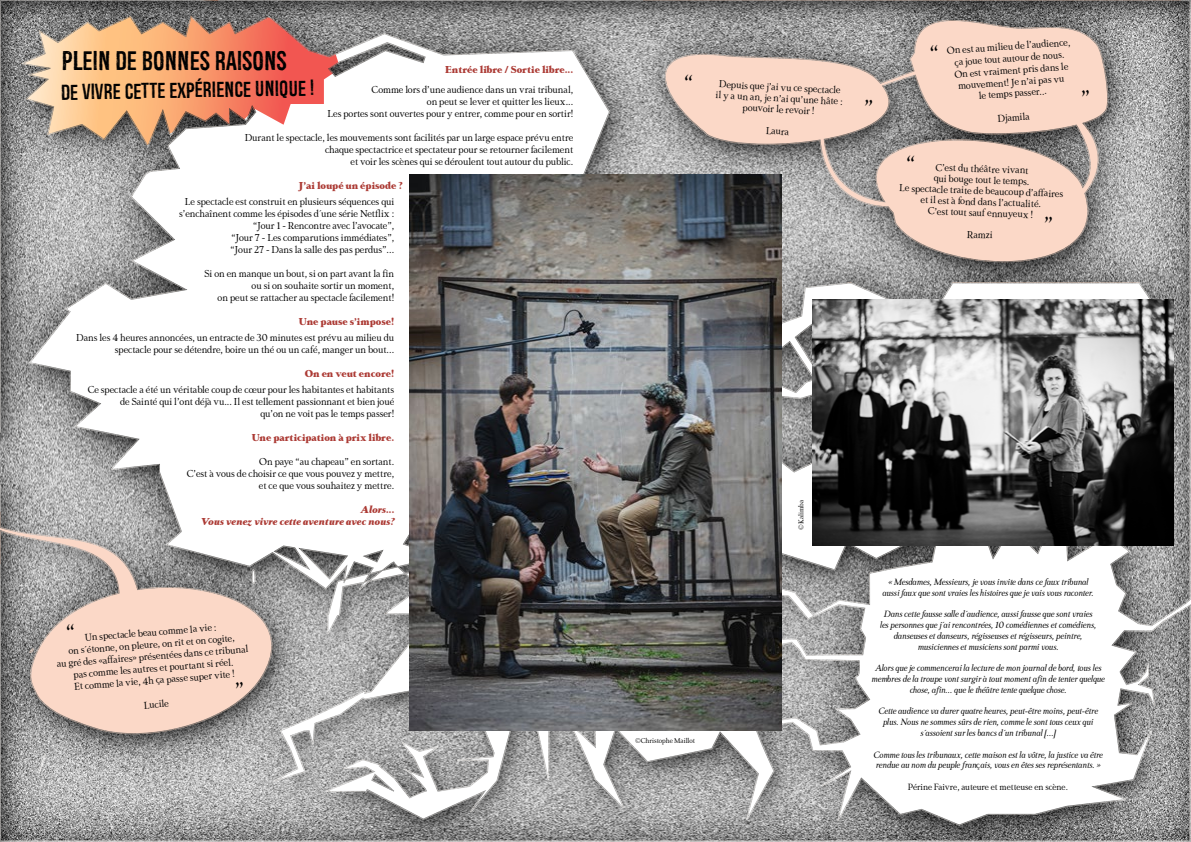
<style>
.page{position:relative;width:1191px;height:842px;background:#fff}
.page>*{position:absolute;margin:0;border:0;box-sizing:border-box;transform-origin:0 0}
.t1{font:26px "Redgar";color:#000}
.t2{font:21px "Redgar";color:#000}
.t3{font:10px/12px "LT Remark";color:#000;text-align:right}
.t4{font:900 10px "LT Remark";color:#ac3b35}
.t5{font:italic 900 10px/12px "LT Remark";color:#ac3b35;text-align:right}
.t6{font:italic 9px/10.8px "LT Remark";color:#000;text-align:center}
.t7{font:9px "LT Remark";color:#000}
.t8{font:7px "LT Remark";color:#000}
.s1{font-style:normal}
</style>
<div class="page">
<div style="left:0;top:0;width:1191px;height:842px;background:#000;opacity:.51"></div>
<img style="left:410px;top:174px;width:371px;height:557px">
<img style="left:813px;top:299px;width:360px;height:247px">
<svg style="left:907px;top:156px;width:7px;height:6px"></svg>
<svg style="left:1045px;top:217px;width:7px;height:6px"></svg>
<svg style="left:685px;top:75px;width:7px;height:6px"></svg>
<svg style="left:865px;top:100px;width:7px;height:6px"></svg>
<svg style="left:67px;top:624px;width:7px;height:6px"></svg>
<svg style="left:236px;top:682px;width:7px;height:6px"></svg>
<svg style="left:930px;top:45px;width:8px;height:6px"></svg>
<svg style="left:1082px;top:90px;width:7px;height:6px"></svg>
<h1 class="t1" style="left:62px;top:46px;width:226px">PLEIN DE BONNES RAISONS</h1>
<h2 class="t2" style="left:61px;top:80px;width:255px;rotate:-1deg">DE VIVRE CETTE EXPÉRIENCE UNIQUE !</h2>
<p class="t4" style="left:445px;top:62px;width:129px">Entrée libre / Sortie libre...</p>
<p class="t3" style="left:327px;top:83px;width:247px">Comme lors d’une audience dans un vrai tribunal,<br>on peut se lever et quitter les lieux...<br>Les portes sont ouvertes pour y entrer, comme pour en sortir!</p>
<p class="t3" style="left:245px;top:131px;width:330px">Durant le spectacle, les mouvements sont facilités par un large espace prévu entre chaque spectactrice et spectateur pour se retourner facilement<br>et voir les scènes qui se déroulent tout autour du public.</p>
<p class="t4" style="left:299px;top:178px;width:105px">J’ai loupé un épisode ?</p>
<p class="t3" style="left:179px;top:195px;width:217px">Le spectacle est construit en plusieurs séquences qui s’enchaînent comme les épisodes d´une série Netflix : “Jour 1 - Rencontre avec l’avocate”,<br>“Jour 7 - Les comparutions immédiates”,<br>“Jour 27 - Dans la salle des pas perdus”...</p>
<p class="t3" style="left:204px;top:267px;width:191px">Si on en manque un bout, si on part avant la fin ou si on souhaite sortir un moment,<br>on peut se rattacher au spectacle facilement!</p>
<p class="t4" style="left:299px;top:314px;width:97px">Une pause s’impose!</p>
<p class="t3" style="left:76px;top:331px;width:319px">Dans les 4 heures annoncées, un entracte de 30 minutes est prévu au milieu du spectacle pour se détendre, boire un thé ou un café, manger un bout...</p>
<p class="t4" style="left:305px;top:366px;width:91px">On en veut encore!</p>
<p class="t3" style="left:88px;top:383px;width:308px">Ce spectacle a été un véritable coup de cœur pour les habitantes et habitants de Sainté qui l’ont déjà vu... Il est tellement passionnant et bien joué<br>qu’on ne voit pas le temps passer!</p>
<p class="t4" style="left:252px;top:430px;width:144px">Une participation à prix libre.</p>
<p class="t3" style="left:187px;top:455px;width:209px">On paye “au chapeau” en sortant.<br>C’est à vous de choisir ce que vous pouvez y mettre, et ce que vous souhaitez y mettre.</p>
<p class="t5" style="left:200px;top:503px;width:195px">Alors...<br>Vous venez vivre cette aventure avec nous?</p>
<p class="t3" style="left:54px;top:634px;width:193px;text-align:center;rotate:-5deg">Un spectacle beau comme la vie :<br>on s´étonne, on pleure, on rit et on cogite,<br>au gré des «aff aires» présentées dans ce tribunal pas comme les autres et pourtant si réel.<br>Et comme la vie, 4h ça passe super vite !</p>
<p class="t3" style="left:143px;top:698px;width:26px;rotate:-5deg">Lucile</p>
<p class="t3" style="left:716px;top:78px;width:129px;line-height:11px;text-align:center;rotate:3deg">Depuis que j’ai vu ce spectacle il y a un an, je n’ai qu’une hâte : pouvoir le revoir !</p>
<p class="t3" style="left:766px;top:124px;width:25px;rotate:3deg">Laura</p>
<p class="t3" style="left:946px;top:44px;width:125px;text-align:center;rotate:-4deg">On est au milieu de l’audience, ça joue tout autour de nous.<br>On est vraiment pris dans le mouvement! Je n’ai pas vu</p>
<p class="t3" style="left:978px;top:89px;width:70px;rotate:-4deg">le temps passer...</p>
<p class="t3" style="left:997px;top:112px;width:34px;rotate:-4deg">Djamila</p>
<p class="t3" style="left:900px;top:160px;width:165px;line-height:11px;text-align:center;rotate:2deg">C’est du théâtre vivant<br>qui bouge tout le temps.<br>Le spectacle traite de beaucoup d’aff aires et il est à fond dans l’actualité.<br>C’est tout sauf ennuyeux !</p>
<p class="t3" style="left:967px;top:228px;width:27px;rotate:2deg">Ramzi</p>
<p class="t8" style="left:635px;top:736px;width:61px">©Christophe Maillot</p>
<p class="t8" style="left:795px;top:530px;width:31px;rotate:-90deg">©Kalimba</p>
<p class="t6" style="left:882px;top:576px;width:213px">« Mesdames, Messieurs, je vous invite dans ce faux tribunal aussi faux que sont vraies les histoires que je vais vous raconter.</p>
<p class="t6" style="left:879px;top:608px;width:218px">Dans cette fausse salle d´audience, aussi fausse que sont vraies les personnes que j´ai rencontrées, 10 comédiennes et comédiens, danseuses et danseurs, régisseuses et régisseurs, peintre, musiciennes et musiciens sont parmi vous.</p>
<p class="t6" style="left:871px;top:662px;width:235px">Alors que je commencerai la lecture de mon journal de bord, tous les membres de la troupe vont surgir à tout moment afin de tenter quelque chose, afin... que le théâtre tente quelque chose.</p>
<p class="t6" style="left:878px;top:705px;width:221px">Cette audience va durer quatre heures, peut-être moins, peut-être plus. Nous ne sommes sûrs de rien, comme le sont tous ceux qui s´assoient sur les bancs d´un tribunal [...]</p>
<p class="t6" style="left:873px;top:748px;width:231px;text-align:left">Comme tous les tribunaux, cette maison est la vôtre, la justice va être rendue au nom du peuple fran<span class="s1">ç</span>ais, vous en êtes ses représentants. »</p>
<p class="t7" style="left:907px;top:780px;width:162px">Périne Faivre, auteure et metteuse en scène.</p>
</div>
